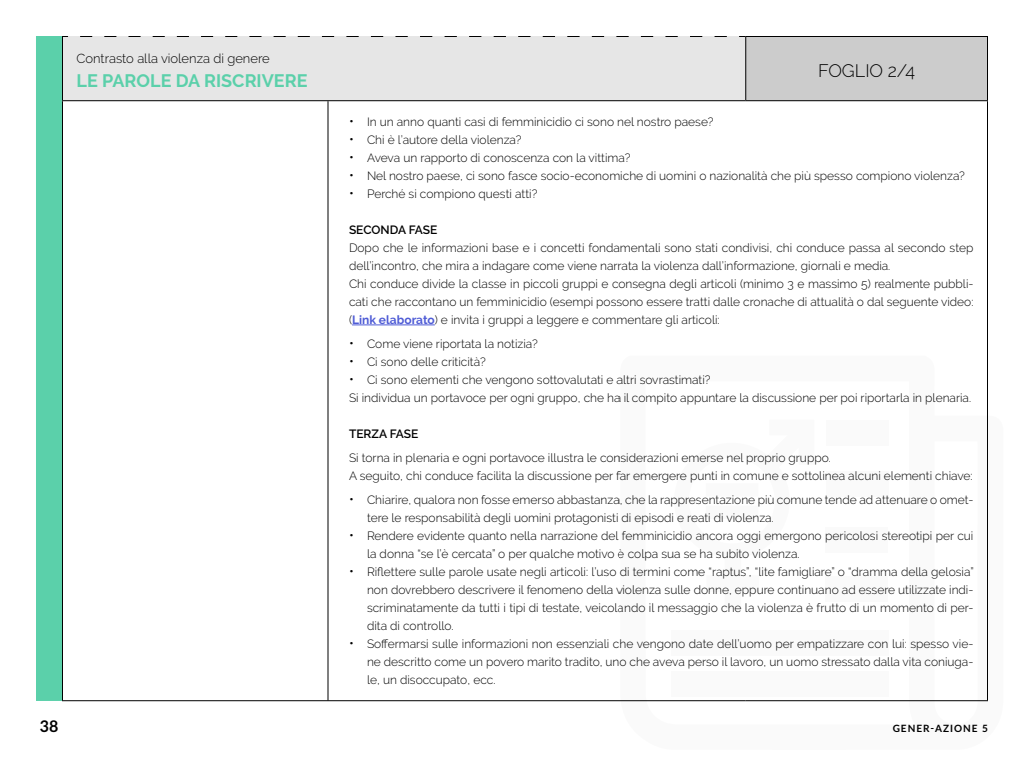
<style>
.page{position:relative;width:1024px;height:768px;background:#fff}
.page>*{position:absolute;margin:0;border:0;box-sizing:border-box;transform-origin:0 0}
.t1{font:700 18px "Raleway";color:#5bd0aa}
.t2{font:300 18px "Raleway";color:#000}
.t3{font:700 16px "Lato";color:#000}
.t4{font:300 13px "Raleway";color:#000}
.t5{font:300 12px/18px "Raleway";color:#000}
.t6{font:600 12px "Raleway";color:#000}
.t7{font:700 10px "Lato";letter-spacing:.1em;color:#000}
.s1{font-size:14px}
.s2{font-weight:700;color:#4f5cd6}
</style>
<div class="page">
<div style="left:36px;top:36px;width:26px;height:665px;background:#5bd0aa"></div>
<div style="left:62px;top:36px;width:684px;height:65px;background:#e6e6e6"></div>
<div style="left:746px;top:36px;width:242px;height:65px;background:#ccc"></div>
<hr style="left:328px;top:101px;width:1px;height:599px;background:#000">
<hr style="left:62px;top:700px;width:266px;height:1px;background:#000">
<hr style="left:328px;top:700px;width:418px;height:1px;background:#000">
<hr style="left:62px;top:101px;width:1px;height:599px;background:#000">
<hr style="left:987px;top:101px;width:1px;height:599px;background:#000">
<hr style="left:62px;top:37px;width:1px;height:63px;background:#000">
<hr style="left:745px;top:37px;width:1px;height:63px;background:#000">
<hr style="left:62px;top:100px;width:266px;height:1px;background:#000">
<hr style="left:328px;top:100px;width:418px;height:1px;background:#000">
<svg style="left:80px;top:36px;width:230px;height:1px"></svg>
<svg style="left:346px;top:36px;width:381px;height:1px"></svg>
<svg style="left:322px;top:36px;width:12px;height:1px"></svg>
<hr style="left:745px;top:36px;width:243px;height:1px;background:#000">
<hr style="left:987px;top:37px;width:1px;height:63px;background:#000">
<hr style="left:746px;top:100px;width:242px;height:1px;background:#000">
<hr style="left:352px;top:325px;width:83px;height:1px;background:#4f5cd6">
<svg style="left:620px;top:700px;width:368px;height:2px"></svg>
<div style="left:671px;top:671px;width:217px;height:26px;background:#fafafa"></div>
<div style="left:671px;top:630px;width:217px;height:26px;background:#fafafa"></div>
<div style="left:826px;top:420px;width:62px;height:25px;background:#fafafa"></div>
<div style="left:826px;top:472px;width:62px;height:25px;background:#fafafa"></div>
<div style="left:826px;top:527px;width:62px;height:26px;background:#fafafa"></div>
<div style="left:826px;top:577px;width:62px;height:25px;background:#fafafa"></div>
<div style="left:706px;top:483px;width:53px;height:14px;background:#fafafa"></div>
<div style="left:706px;top:505px;width:53px;height:14px;background:#fafafa"></div>
<p class="t4" style="left:76px;top:51px;width:195px">Contrasto alla violenza di genere</p>
<h1 class="t1" style="left:76px;top:70px;width:233px">LE PAROLE DA RISCRIVERE</h1>
<h1 class="t2" style="left:818px;top:60px;width:99px">FOGLIO 2/4</h1>
<p class="t5" style="left:349px;top:113px;width:366px"><span class="s1">•</span> In un anno quanti casi di femminicidio ci sono nel nostro paese?</p>
<p class="t5" style="left:349px;top:131px;width:174px"><span class="s1">•</span> Chi è l’autore della violenza?</p>
<p class="t5" style="left:349px;top:149px;width:283px"><span class="s1">•</span> Aveva un rapporto di conoscenza con la vittima?</p>
<p class="t5" style="left:349px;top:167px;width:617px"><span class="s1">•</span> Nel nostro paese, ci sono fasce socio-economiche di uomini o nazionalità che più spesso compiono violenza?</p>
<p class="t5" style="left:349px;top:185px;width:190px"><span class="s1">•</span> Perché si compiono questi atti?</p>
<p class="t6" style="left:349px;top:223px;width:90px">SECONDA FASE</p>
<p class="t5" style="left:349px;top:239px;width:626px">Dopo che le informazioni base e i concetti fondamentali sono stati condivisi, chi conduce passa al secondo step dell’incontro, che mira a indagare come viene narrata la violenza dall’informazione, giornali e media.<br>Chi conduce divide la classe in piccoli gruppi e consegna degli articoli (minimo 3 e massimo 5) realmente pubbli&shy;cati che raccontano un femminicidio (esempi possono essere tratti dalle cronache di attualità o dal seguente video: (<span class="s2">Link elaborato</span>) e invita i gruppi a leggere e commentare gli articoli:</p>
<p class="t5" style="left:349px;top:335px;width:190px"><span class="s1">•</span> Come viene riportata la notizia?</p>
<p class="t5" style="left:349px;top:353px;width:138px"><span class="s1">•</span> Ci sono delle criticità?</p>
<p class="t5" style="left:349px;top:371px;width:624px"><span class="s1">•</span> Ci sono elementi che vengono sottovalutati e altri sovrastimati?<br>Si individua un portavoce per ogni gruppo, che ha il compito appuntare la discussione per poi riportarla in plenaria.</p>
<p class="t6" style="left:349px;top:427px;width:71px">TERZA FASE</p>
<p class="t5" style="left:349px;top:449px;width:625px">Si torna in plenaria e ogni portavoce illustra le considerazioni emerse nel proprio gruppo.<br>A seguito, chi conduce facilita la discussione per far emergere punti in comune e sottolinea alcuni elementi chiave:</p>
<p class="t5" style="left:367px;top:491px;width:608px;text-indent:-18px"><span class="s1">•</span> Chiarire, qualora non fosse emerso abbastanza, che la rappresentazione più comune tende ad attenuare o omet&shy;tere le responsabilità degli uomini protagonisti di episodi e reati di violenza.</p>
<p class="t5" style="left:367px;top:527px;width:608px;text-indent:-18px"><span class="s1">•</span> Rendere evidente quanto nella narrazione del femminicidio ancora oggi emergono pericolosi stereotipi per cui la donna “se l’è cercata” o per qualche motivo è colpa sua se ha subito violenza.</p>
<p class="t5" style="left:367px;top:563px;width:608px;text-align:justify;text-indent:-18px"><span class="s1">•</span> Riflettere sulle parole usate negli articoli: l’uso di termini come “raptus”, “lite famigliare” o “dramma della gelosia” non dovrebbero descrivere il fenomeno della violenza sulle donne, eppure continuano ad essere utilizzate indi&shy;scriminatamente da tutti i tipi di testate, veicolando il messaggio che la violenza è frutto di un momento di per&shy;dita di controllo.</p>
<p class="t5" style="left:367px;top:635px;width:608px;text-align:justify;text-indent:-18px"><span class="s1">•</span> Soffermarsi sulle informazioni non essenziali che vengono date dell’uomo per empatizzare con lui: spesso vie&shy;ne descritto come un povero marito tradito, uno che aveva perso il lavoro, un uomo stressato dalla vita coniuga&shy;le, un disoccupato, ecc.</p>
<h2 class="t3" style="left:40px;top:714px;width:20px">38</h2>
<p class="t7" style="left:893px;top:721px;width:97px">GENER-AZIONE 5</p>
</div>
